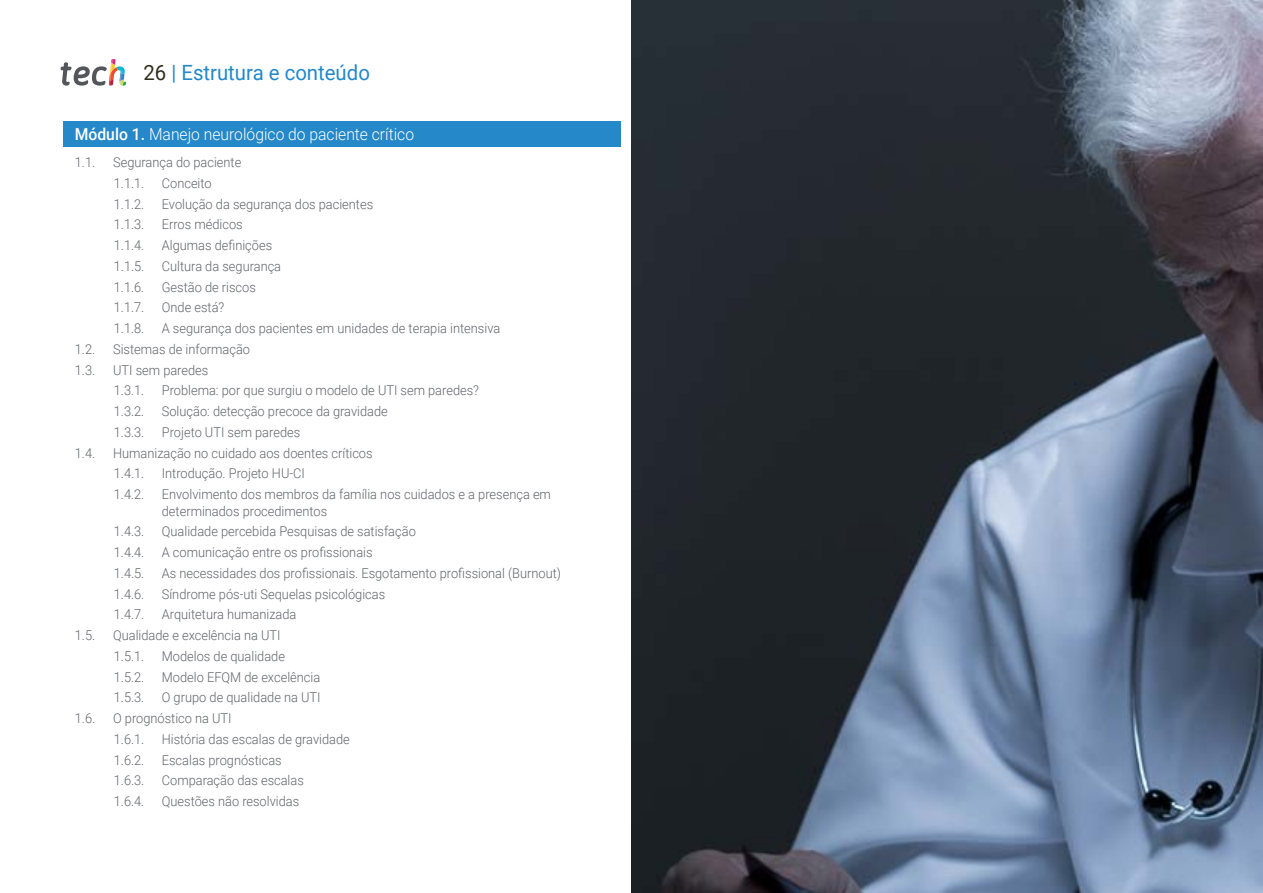
<style>
.page{position:relative;width:1263px;height:893px;background:#fff}
.page>*{position:absolute;margin:0;border:0;box-sizing:border-box;transform-origin:0 0}
.t1{font:21px "Roboto";color:#2488c9}
.t2{font:300 16.5px "Roboto";color:#fff;scale:.95 1}
.t3{font:300 13.5px/20.7px "Roboto";color:#61646a;scale:.95 1}
.s1{color:#312e20}
.s2{font-weight:500}
</style>
<div class="page">
<svg style="left:61px;top:59px;width:65px;height:27px"></svg>
<img style="left:631px;top:0;width:632px;height:893px">
<div style="left:64px;top:121px;width:557px;height:25px;background:#2488c9"></div>
<h1 class="t1" style="left:144px;top:57px;width:228px"><span class="s1">26</span> | Estrutura e conteúdo</h1>
<p class="t2" style="left:75px;top:123px;width:359px"><span class="s2">Módulo 1.</span> Manejo neurológico do paciente crítico</p>
<p class="t3" style="left:75px;top:151px;width:23px">1.1.</p>
<p class="t3" style="left:113px;top:151px;width:137px">Segurança do paciente<br>1.1.1.</p>
<p class="t3" style="left:162px;top:172px;width:54px">Conceito</p>
<p class="t3" style="left:114px;top:193px;width:34px">1.1.2.</p>
<p class="t3" style="left:162px;top:193px;width:224px">Evolução da segurança dos pacientes</p>
<p class="t3" style="left:114px;top:214px;width:34px">1.1.3.</p>
<p class="t3" style="left:162px;top:214px;width:87px">Erros médicos</p>
<p class="t3" style="left:114px;top:234px;width:34px">1.1.4.</p>
<p class="t3" style="left:162px;top:234px;width:118px">Algumas definições</p>
<p class="t3" style="left:114px;top:255px;width:34px">1.1.5.</p>
<p class="t3" style="left:162px;top:255px;width:127px">Cultura da segurança</p>
<p class="t3" style="left:114px;top:276px;width:34px">1.1.6.</p>
<p class="t3" style="left:162px;top:276px;width:100px">Gestão de riscos</p>
<p class="t3" style="left:114px;top:297px;width:34px">1.1.7.</p>
<p class="t3" style="left:162px;top:297px;width:67px">Onde está?</p>
<p class="t3" style="left:114px;top:317px;width:34px">1.1.8.</p>
<p class="t3" style="left:162px;top:317px;width:358px">A segurança dos pacientes em unidades de terapia intensiva</p>
<p class="t3" style="left:75px;top:338px;width:23px">1.2.</p>
<p class="t3" style="left:113px;top:338px;width:146px">Sistemas de informação</p>
<p class="t3" style="left:75px;top:359px;width:23px">1.3.</p>
<p class="t3" style="left:113px;top:359px;width:102px">UTI sem paredes<br>1.3.1.</p>
<p class="t3" style="left:162px;top:380px;width:335px">Problema: por que surgiu o modelo de UTI sem paredes?</p>
<p class="t3" style="left:114px;top:400px;width:34px">1.3.2.</p>
<p class="t3" style="left:162px;top:400px;width:239px">Solução: detecção precoce da gravidade</p>
<p class="t3" style="left:114px;top:421px;width:34px">1.3.3.</p>
<p class="t3" style="left:162px;top:421px;width:147px">Projeto UTI sem paredes</p>
<p class="t3" style="left:75px;top:442px;width:23px">1.4.</p>
<p class="t3" style="left:113px;top:442px;width:275px">Humanização no cuidado aos doentes críticos<br>1.4.1.</p>
<p class="t3" style="left:162px;top:463px;width:152px">Introdução. Projeto HU-CI</p>
<p class="t3" style="left:114px;top:483px;width:34px">1.4.2.</p>
<p class="t3" style="left:162px;top:486px;width:411px;line-height:16.5px">Envolvimento dos membros da família nos cuidados e a presença em determinados procedimentos</p>
<p class="t3" style="left:114px;top:521px;width:34px">1.4.3.</p>
<p class="t3" style="left:162px;top:521px;width:269px">Qualidade percebida Pesquisas de satisfação</p>
<p class="t3" style="left:114px;top:541px;width:34px">1.4.4.</p>
<p class="t3" style="left:162px;top:541px;width:223px">A comunicação entre os profissionais</p>
<p class="t3" style="left:114px;top:562px;width:34px">1.4.5.</p>
<p class="t3" style="left:162px;top:562px;width:422px">As necessidades dos profissionais. Esgotamento profissional (Burnout)</p>
<p class="t3" style="left:114px;top:583px;width:34px">1.4.6.</p>
<p class="t3" style="left:162px;top:583px;width:237px">Síndrome pós-uti Sequelas psicológicas</p>
<p class="t3" style="left:114px;top:604px;width:34px">1.4.7.</p>
<p class="t3" style="left:162px;top:604px;width:143px">Arquitetura humanizada</p>
<p class="t3" style="left:75px;top:624px;width:23px">1.5.</p>
<p class="t3" style="left:113px;top:624px;width:178px">Qualidade e excelência na UTI<br>1.5.1.</p>
<p class="t3" style="left:162px;top:645px;width:131px">Modelos de qualidade</p>
<p class="t3" style="left:114px;top:666px;width:34px">1.5.2.</p>
<p class="t3" style="left:162px;top:666px;width:168px">Modelo EFQM de excelência</p>
<p class="t3" style="left:114px;top:687px;width:34px">1.5.3.</p>
<p class="t3" style="left:162px;top:687px;width:169px">O grupo de qualidade na UTI</p>
<p class="t3" style="left:75px;top:707px;width:23px">1.6.</p>
<p class="t3" style="left:113px;top:707px;width:126px">O prognóstico na UTI<br>1.6.1.</p>
<p class="t3" style="left:162px;top:728px;width:199px">História das escalas de gravidade</p>
<p class="t3" style="left:114px;top:749px;width:34px">1.6.2.</p>
<p class="t3" style="left:162px;top:749px;width:128px">Escalas prognósticas</p>
<p class="t3" style="left:114px;top:770px;width:34px">1.6.3.</p>
<p class="t3" style="left:162px;top:770px;width:151px">Comparação das escalas</p>
<p class="t3" style="left:114px;top:790px;width:34px">1.6.4.</p>
<p class="t3" style="left:162px;top:790px;width:146px">Questões não resolvidas</p>
</div>
